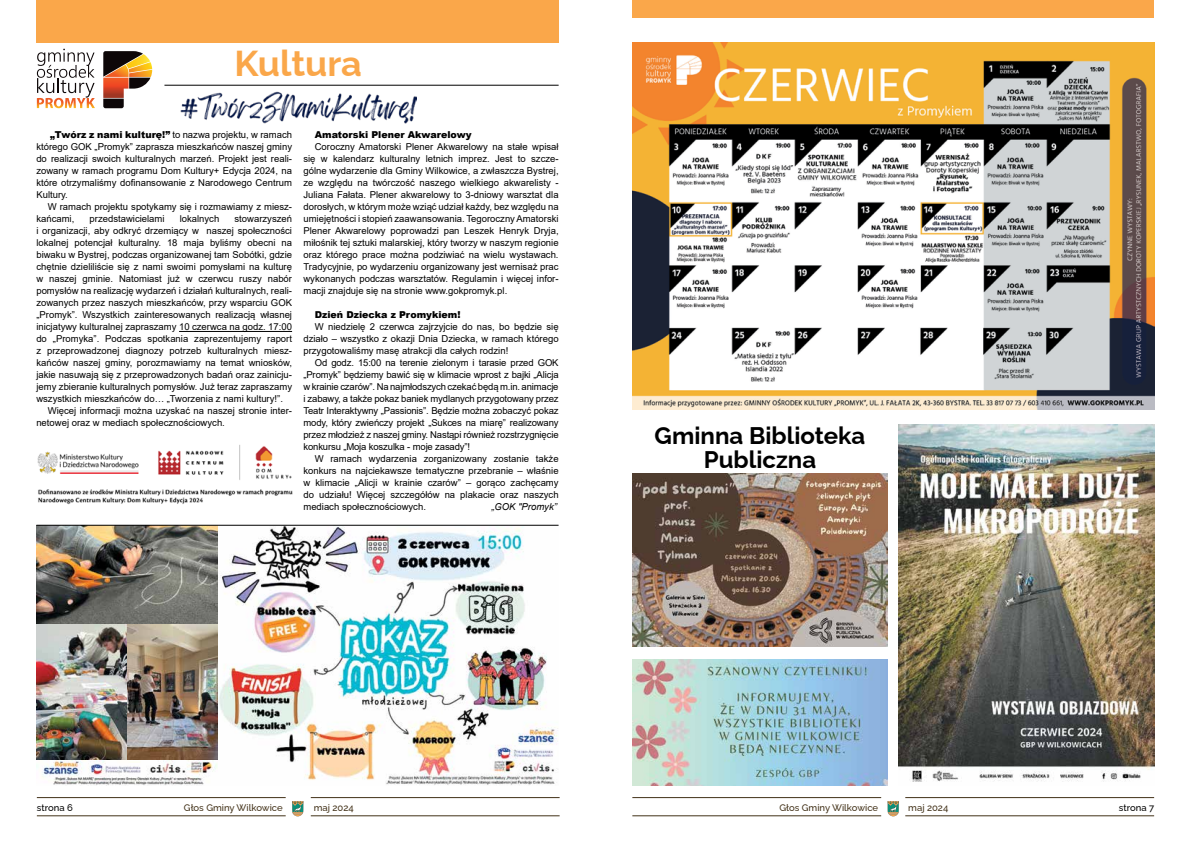
<style>
.page{position:relative;width:1191px;height:842px;background:#fff}
.page>*{position:absolute;margin:0;border:0;box-sizing:border-box;transform-origin:0 0}
.t1{font:700 36px "Raleway";color:#faa74a}
.t2{font:700 24px/24px "Raleway";color:#000;text-align:center}
.t3{font:9.5px/12px "Arial";color:#000;text-align:justify}
.t4{font:500 9.5px "Raleway";color:#423118}
.t5{font:900 9.5px "Arial";color:#000}
.t6{font:500 9.5px "Raleway";color:#000}
.t7{font:italic 9.5px "Arial";color:#000}
.s1{font-weight:900}
</style>
<div class="page">
<svg style="left:292px;top:801px;width:11px;height:15px"></svg>
<svg style="left:887px;top:801px;width:12px;height:15px"></svg>
<hr style="left:37px;top:797px;width:249px;height:1px;background:#423118">
<hr style="left:632px;top:797px;width:249px;height:1px;background:#423118">
<hr style="left:311px;top:797px;width:248px;height:1px;background:#423118">
<hr style="left:905px;top:797px;width:249px;height:1px;background:#423118">
<hr style="left:37px;top:815px;width:249px;height:1px;background:#423118">
<hr style="left:632px;top:815px;width:249px;height:1px;background:#423118">
<hr style="left:311px;top:815px;width:248px;height:1px;background:#423118">
<hr style="left:905px;top:815px;width:249px;height:1px;background:#423118">
<img style="left:217px;top:526px;width:341px;height:259px">
<img style="left:37px;top:445px;width:256px;height:60px">
<div style="left:632px;top:0;width:522px;height:18px;background:#faa74a"></div>
<hr style="left:164px;top:85px;width:394px;height:1px;background:#000">
<div style="left:36px;top:0;width:523px;height:43px;background:#faa74a"></div>
<img style="left:632px;top:43px;width:522px;height:366px">
<svg style="left:103px;top:51px;width:49px;height:57px"></svg>
<svg style="left:37px;top:49px;width:58px;height:59px"></svg>
<hr style="left:179px;top:331px;width:113px;height:1px;background:#000">
<img style="left:180px;top:91px;width:236px;height:33px">
<img style="left:899px;top:424px;width:255px;height:358px">
<img style="left:37px;top:526px;width:180px;height:99px">
<img style="left:37px;top:625px;width:180px;height:135px">
<hr style="left:36px;top:525px;width:522px;height:1px;background:#000">
<img style="left:42px;top:760px;width:175px;height:25px">
<img style="left:632px;top:474px;width:255px;height:173px">
<img style="left:632px;top:659px;width:255px;height:126px">
<h1 class="t1" style="left:234px;top:35px;width:129px">Kultura</h1>
<p class="t3" style="left:36px;top:129px;width:257px;text-indent:14px"><span class="s1">„Twórz z nami kulturę!”</span> to nazwa projektu, w ramach którego GOK „Promyk” zaprasza mieszkańców naszej gminy do realizacji swoich kulturalnych marzeń. Projekt jest reali&shy;zowany w ramach programu Dom Kultury+ Edycja 2024, na które otrzymaliśmy dofinansowanie z Narodowego Centrum Kultury.</p>
<p class="t3" style="left:36px;top:201px;width:257px;text-indent:11px">W ramach projektu spotykamy się i rozmawiamy z miesz&shy;kańcami,</p>
<p class="t3" style="left:90px;top:213px;width:76px">przedstawicielami</p>
<p class="t3" style="left:180px;top:213px;width:41px">lokalnych</p>
<p class="t3" style="left:234px;top:213px;width:59px">stowarzyszeń</p>
<p class="t3" style="left:36px;top:225px;width:257px">i organizacji, aby odkryć drzemiący w naszej społeczności</p>
<p class="t3" style="left:36px;top:237px;width:257px">lokalnej potencjał kulturalny. 18 maja byliśmy obecni na</p>
<p class="t3" style="left:36px;top:249px;width:257px">biwaku w Bystrej, podczas organizowanej tam Sobótki, gdzie</p>
<p class="t3" style="left:36px;top:261px;width:257px">chętnie dzieliliście się z nami swoimi pomysłami na kulturę</p>
<p class="t3" style="left:36px;top:273px;width:257px">w naszej gminie. Natomiast już w czerwcu ruszy nabór</p>
<p class="t3" style="left:36px;top:285px;width:257px">pomysłów na realizację wydarzeń i działań kulturalnych, reali-</p>
<p class="t3" style="left:36px;top:297px;width:257px">zowanych przez naszych mieszkańców, przy wsparciu GOK</p>
<p class="t3" style="left:36px;top:309px;width:257px">„Promyk”. Wszystkich zainteresowanych realizacją własnej</p>
<p class="t3" style="left:36px;top:321px;width:257px">inicjatywy kulturalnej zapraszamy 10 czerwca na godz. 17:00</p>
<p class="t3" style="left:36px;top:333px;width:257px">do „Promyka”. Podczas spotkania zaprezentujemy raport</p>
<p class="t3" style="left:36px;top:345px;width:257px">z przeprowadzonej diagnozy potrzeb kulturalnych miesz-</p>
<p class="t3" style="left:36px;top:357px;width:257px">kańców naszej gminy, porozmawiamy na temat wniosków,</p>
<p class="t3" style="left:36px;top:369px;width:257px">jakie nasuwają się z przeprowadzonych badań oraz zainicju-</p>
<p class="t3" style="left:36px;top:381px;width:257px">jemy zbieranie kulturalnych pomysłów. Już teraz zapraszamy</p>
<p class="t3" style="left:36px;top:393px;width:248px">wszystkich mieszkańców do… „Tworzenia z nami kultury!”.</p>
<p class="t3" style="left:48px;top:405px;width:246px">Więcej informacji można uzyskać na naszej stronie inter-</p>
<p class="t3" style="left:36px;top:417px;width:190px">netowej oraz w mediach społecznościowych.</p>
<p class="t5" style="left:315px;top:128px;width:158px">Amatorski Plener Akwarelowy</p>
<p class="t3" style="left:303px;top:141px;width:257px;text-indent:11px">Coroczny Amatorski Plener Akwarelowy na stałe wpisał się w kalendarz kulturalny letnich imprez. Jest to szcze&shy;gólne wydarzenie dla Gminy Wilkowice, a zwłaszcza Bystrej, ze względu na twórczość naszego wielkiego akwarelisty - Juliana Fałata. Plener akwarelowy to 3-dniowy warsztat dla dorosłych, w którym może wziąć udział każdy, bez względu na umiejętności i stopień zaawansowania. Tegoroczny Amatorski Plener Akwarelowy poprowadzi pan Leszek Henryk Dryja, miłośnik tej sztuki malarskiej, który tworzy w naszym regionie oraz którego prace można podziwiać na wielu wystawach.<br>Tradycyjnie, po wydarzeniu organizowany jest wernisaż prac wykonanych podczas warsztatów. Regulamin i więcej infor&shy;macji znajduje się na stronie www.gokpromyk.pl.</p>
<p class="t5" style="left:315px;top:308px;width:147px">Dzień Dziecka z Promykiem!</p>
<p class="t3" style="left:303px;top:321px;width:257px;text-indent:11px">W niedzielę 2 czerwca zajrzyjcie do nas, bo będzie się działo – wszystko z okazji Dnia Dziecka, w ramach którego przygotowaliśmy masę atrakcji dla całych rodzin!</p>
<p class="t3" style="left:303px;top:357px;width:257px;text-indent:11px">Od godz. 15:00 na terenie zielonym i tarasie przed GOK „Promyk” będziemy bawić się w klimacie wprost z bajki „Alicja w krainie czarów”. Na najmłodszych czekać będą m.in. animacje i zabawy, a także pokaz baniek mydlanych przygotowany przez Teatr Interaktywny „Passionis”. Będzie można zobaczyć pokaz mody, który zwieńczy projekt „Sukces na miarę” realizowany przez młodzież z naszej gminy. Nastąpi również rozstrzygnięcie konkursu „Moja koszulka - moje zasady”!</p>
<p class="t3" style="left:303px;top:453px;width:257px;text-indent:11px">W ramach wydarzenia zorganizowany zostanie także konkurs na najciekawsze tematyczne przebranie – właśnie w klimacie „Alicji w krainie czarów” – gorąco zachęcamy do udziału! Więcej szczegółów na plakacie oraz naszych mediach społecznościowych.</p>
<p class="t7" style="left:491px;top:501px;width:67px">„GOK "Promyk”</p>
<h2 class="t2" style="left:654px;top:420px;width:212px">Gminna Biblioteka<br>Publiczna</h2>
<p class="t6" style="left:37px;top:800px;width:38px">strona 6</p>
<p class="t4" style="left:184px;top:800px;width:100px">Głos Gminy Wilkowice</p>
<p class="t4" style="left:314px;top:800px;width:41px">maj 2024</p>
<p class="t4" style="left:779px;top:800px;width:100px">Głos Gminy Wilkowice</p>
<p class="t4" style="left:908px;top:800px;width:41px">maj 2024</p>
<p class="t6" style="left:1118px;top:800px;width:37px">strona 7</p>
</div>
